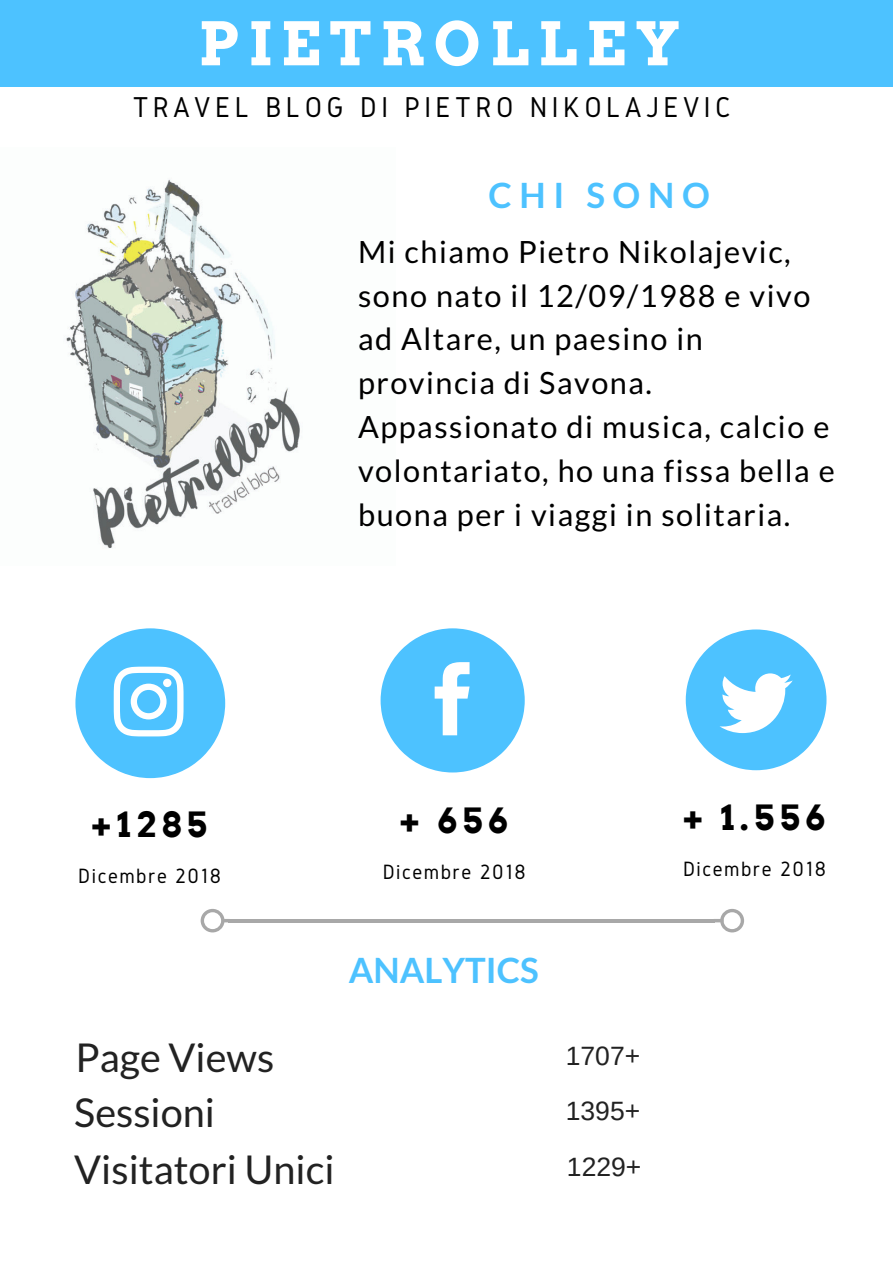
<style>
.page{position:relative;width:893px;height:1263px;background:#fff}
.page>*{position:absolute;margin:0;border:0;box-sizing:border-box;transform-origin:0 0}
.t1{font:700 59.55px "Arvo";letter-spacing:.15em;color:#fff}
.t2{font:39.75px/55.8px "Lato";color:#222}
.t3{font:700 34.8px "Lato";color:#4dc2ff}
.t4{font:700 34.8px "Arvo";letter-spacing:.15em;color:#000}
.t5{font:30.6px/44px "Lato";letter-spacing:.05em;color:#000}
.t6{font:29.85px "Gidole";letter-spacing:.15em;color:#000}
.t7{font:26.55px/55.2px "Arimo";color:#222;text-align:justify}
.t8{font:21.45px "Gidole";letter-spacing:.07em;color:#000}
</style>
<div class="page">
<img style="left:66px;top:179px;width:234px;height:370px">
<div style="left:0;top:0;width:893px;height:87px;background:#4dc2ff"></div>
<svg style="left:686px;top:629px;width:140px;height:141px"></svg>
<svg style="left:75px;top:628px;width:150px;height:150px"></svg>
<div style="left:163px;top:679px;width:8px;height:8px;background:#fff;border-radius:50%"></div>
<svg style="left:381px;top:628px;width:144px;height:144px"></svg>
<hr style="left:228px;top:919px;width:487px;height:3px;background:#a8a8a8">
<svg style="left:201px;top:909px;width:29px;height:23px"></svg>
<svg style="left:714px;top:909px;width:30px;height:23px"></svg>
<h1 class="t1" style="left:198px;top:8px;width:483px">PIETROLLEY</h1>
<p class="t6" style="left:133px;top:91px;width:600px">TRAVEL BLOG DI PIETRO NIKOLAJEVIC</p>
<p class="t3" style="left:489px;top:174px;width:223px">CHI SONO</p>
<p class="t4" style="left:91px;top:803px;width:118px">+1285</p>
<p class="t8" style="left:78px;top:864px;width:144px">Dicembre 2018</p>
<p class="t5" style="left:358px;top:229px;width:478px">Mi chiamo Pietro Nikolajevic, sono nato il 12/09/1988 e vivo ad Altare, un paesino in provincia di Savona.<br>Appassionato di musica, calcio e volontariato, ho una fissa bella e buona per i viaggi in solitaria.</p>
<p class="t4" style="left:399px;top:800px;width:110px">+ 656</p>
<p class="t8" style="left:383px;top:860px;width:144px">Dicembre 2018</p>
<p class="t3" style="left:349px;top:949px;width:191px">ANALYTICS</p>
<p class="t4" style="left:682px;top:796px;width:144px">+ 1.556</p>
<p class="t8" style="left:683px;top:857px;width:144px">Dicembre 2018</p>
<p class="t2" style="left:74px;top:1029px;width:262px">Page Views<br>Sessioni<br>Visitatori Unici</p>
<p class="t7" style="left:566px;top:1028px;width:77px">1707+ 1395+ 1229+</p>
</div>
